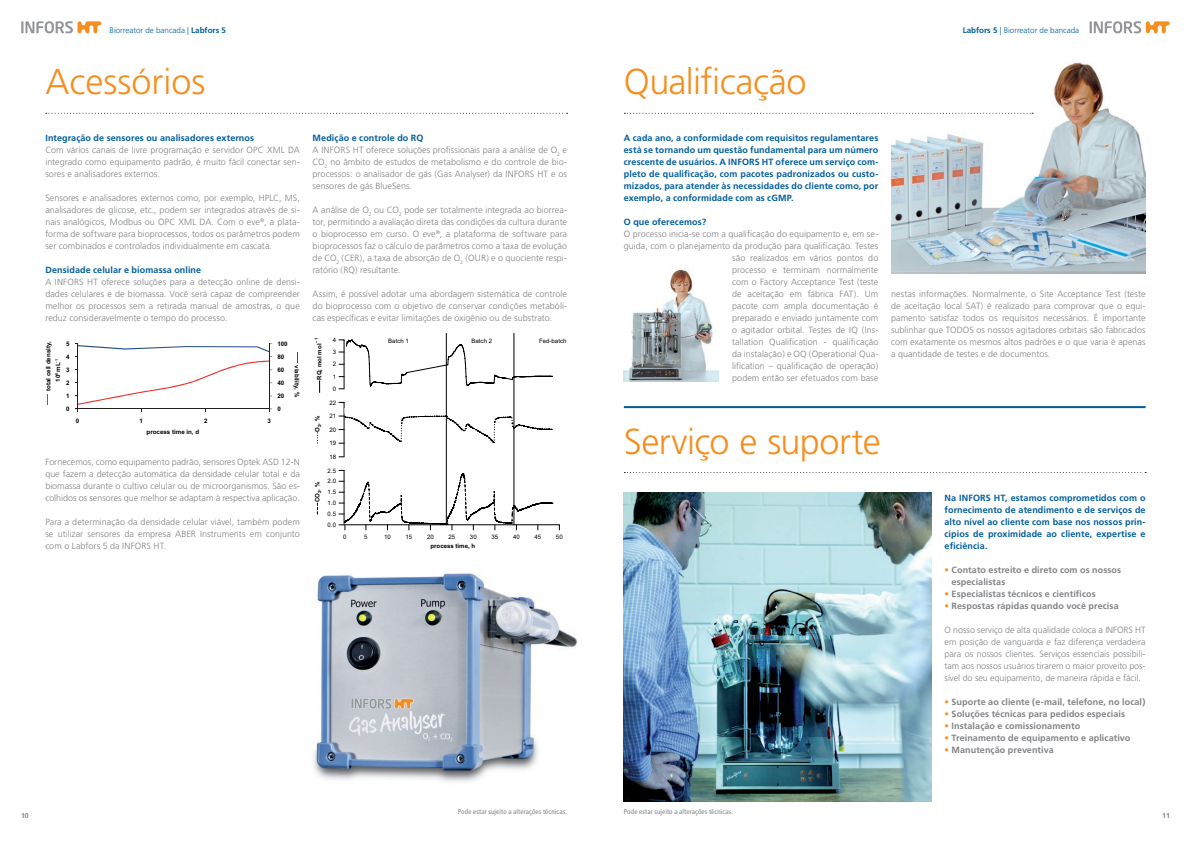
<style>
.page{position:relative;width:1191px;height:842px;background:#fff}
.page>*{position:absolute;margin:0;border:0;box-sizing:border-box;transform-origin:0 0}
.t1{font:300 36px "Frutiger";letter-spacing:-.01em;color:#f68e1e}
.t2{font:300 9px/12px "Frutiger";letter-spacing:.005em;color:#808285;text-align:justify}
.t3{font:700 9px/12px "Frutiger";letter-spacing:.01em;color:#005d9c;text-align:justify}
.t4{font:700 9px/12px "Frutiger";letter-spacing:.01em;color:#808285}
.t5{font:300 8px "Frutiger";color:#005d9c}
.t6{font:condensed 7px "Frutiger";letter-spacing:.015em;color:#808285}
.t7{font:700 7px "Frutiger";color:#808285}
.t8{font:700 6.2px "Arial";color:#000}
.t9{font:6.1px/10.9px "Arial";letter-spacing:.005em;color:#000;text-align:justify}
.t10{font:700 6.1px "Arial";color:#000}
.t11{font:700 4.3px "Arial";color:#000}
.s1{font-weight:700}
.s2{font-weight:700;color:#005d9c}
.s3{color:#f68e1e}
</style>
<div class="page">
<svg style="left:21px;top:21px;width:80px;height:12px"></svg>
<svg style="left:1089px;top:21px;width:80px;height:12px"></svg>
<svg style="left:46px;top:113px;width:521px;height:1px"></svg>
<img style="left:313px;top:573px;width:264px;height:209px">
<hr style="left:345px;top:524px;width:214px;height:1px;background:#000">
<hr style="left:344px;top:402px;width:1px;height:55px;background:#000">
<svg style="left:339px;top:470px;width:214px;height:60px"></svg>
<svg style="left:339px;top:402px;width:213px;height:42px"></svg>
<svg style="left:339px;top:339px;width:214px;height:50px"></svg>
<hr style="left:446px;top:333px;width:1px;height:192px;background:#000">
<hr style="left:514px;top:333px;width:1px;height:192px;background:#000">
<svg style="left:75px;top:345px;width:197px;height:67px"></svg>
<hr style="left:77px;top:344px;width:1px;height:65px;background:#231f20">
<hr style="left:269px;top:344px;width:1px;height:65px;background:#231f20">
<img style="left:891px;top:62px;width:254px;height:211px">
<img style="left:624px;top:269px;width:94px;height:112px">
<svg style="left:624px;top:113px;width:409px;height:1px"></svg>
<svg style="left:624px;top:472px;width:522px;height:1px"></svg>
<hr style="left:624px;top:406px;width:521px;height:2px;background:#005d9c">
<img style="left:624px;top:493px;width:307px;height:308px">
<p class="t5" style="left:110px;top:26px;width:118px">Biorreator de bancada | <span class="s1">Labfors 5</span></p>
<p class="t5" style="left:962px;top:26px;width:118px"><span class="s1">Labfors 5</span> | Biorreator de bancada</p>
<h1 class="t1" style="left:45px;top:62px;width:162px">Acessórios</h1>
<p class="t3" style="left:45px;top:132px;width:210px">Integração de sensores ou analisadores externos</p>
<p class="t2" style="left:45px;top:144px;width:256px">Com vários canais de livre programação e servidor OPC XML DA integrado como equipamento padrão, é muito fácil conectar sen&shy;sores e analisadores externos.</p>
<p class="t2" style="left:45px;top:192px;width:256px">Sensores e analisadores externos como, por exemplo, HPLC, MS, analisadores de glicose, etc., podem ser integrados através de si&shy;nais analógicos, Modbus ou OPC XML DA. Com o eve<sup>®</sup>, a plata&shy;forma de software para bioprocessos, todos os parâmetros podem ser combinados e controlados individualmente em cascata.</p>
<p class="t3" style="left:45px;top:264px;width:157px">Densidade celular e biomassa online</p>
<p class="t2" style="left:45px;top:276px;width:256px">A INFORS HT oferece soluções para a detecção online de densi&shy;dades celulares e de biomassa. Você será capaz de compreender melhor os processos sem a retirada manual de amostras, o que reduz consideravelmente o tempo do processo.</p>
<p class="t8" style="left:44px;top:391px;width:52px;rotate:-90deg">total cell density,</p>
<p class="t8" style="left:66px;top:339px;width:5px">5</p>
<p class="t8" style="left:66px;top:353px;width:5px">4</p>
<p class="t8" style="left:54px;top:382px;width:24px;rotate:-90deg">10<sup>6</sup> mL<sup>-1</sup></p>
<p class="t8" style="left:66px;top:366px;width:5px">3</p>
<p class="t8" style="left:66px;top:379px;width:5px">2</p>
<p class="t8" style="left:66px;top:392px;width:5px">1</p>
<p class="t8" style="left:277px;top:339px;width:12px">100</p>
<p class="t8" style="left:277px;top:353px;width:8px">80</p>
<p class="t8" style="left:277px;top:366px;width:8px">60</p>
<p class="t8" style="left:277px;top:379px;width:8px">40</p>
<p class="t8" style="left:277px;top:392px;width:8px">20</p>
<p class="t8" style="left:301px;top:365px;width:33px;rotate:90deg">viability, %</p>
<p class="t8" style="left:66px;top:404px;width:5px">0</p>
<p class="t8" style="left:277px;top:404px;width:5px">0</p>
<p class="t8" style="left:76px;top:417px;width:5px">0</p>
<p class="t8" style="left:139px;top:417px;width:5px">1</p>
<p class="t8" style="left:204px;top:417px;width:5px">2</p>
<p class="t8" style="left:267px;top:417px;width:5px">3</p>
<p class="t8" style="left:147px;top:428px;width:54px">process time in, d</p>
<p class="t2" style="left:45px;top:456px;width:256px">Fornecemos, como equipamento padrão, sensores Optek ASD 12-N que fazem a detecção automática da densidade celular total e da biomassa durante o cultivo celular ou de microorganismos. São es&shy;colhidos os sensores que melhor se adaptam à respectiva aplicação.</p>
<p class="t2" style="left:45px;top:516px;width:256px">Para a determinação da densidade celular viável, também podem se utilizar sensores da empresa ABER Instruments em conjunto com o Labfors 5 da INFORS HT.</p>
<p class="t2" style="left:313px;top:132px;width:256px;text-align:left"><span class="s2">Medição e controle do RQ<br></span>A INFORS HT oferece soluções profissionais para a análise de O<sub>2</sub> e CO<sub>2</sub> no âmbito de estudos de metabolismo e do controle de bio&shy;processos: o analisador de gás (Gas Analyser) da INFORS HT e os sensores de gás BlueSens.</p>
<p class="t2" style="left:313px;top:204px;width:256px">A análise de O<sub>2</sub> ou CO<sub>2</sub> pode ser totalmente integrada ao biorrea&shy;tor, permitindo a avaliação direta das condições da cultura durante o bioprocesso em curso. O eve<sup>®</sup>, a plataforma de software para bioprocessos faz o cálculo de parâmetros como a taxa de evolução de CO<sub>2</sub> (CER), a taxa de absorção de O<sub>2</sub> (OUR) e o quociente respi&shy;ratório (RQ) resultante.</p>
<p class="t2" style="left:313px;top:288px;width:256px">Assim, é possível adotar uma abordagem sistemática de controle do bioprocesso com o objetivo de conservar condições metabóli&shy;cas específicas e evitar limitações de oxigênio ou de substrato.</p>
<p class="t11" style="left:313px;top:343px;width:7px;rotate:-90deg">–1</p>
<p class="t10" style="left:315px;top:380px;width:38px;rotate:-90deg">RQ, mol mol</p>
<p class="t9" style="left:333px;top:334px;width:5px;line-height:12.2px">4<br>3<br>2<br>1<br>0</p>
<p class="t9" style="left:388px;top:336px;width:22px">Batch 1</p>
<p class="t9" style="left:471px;top:335px;width:22px">Batch 2</p>
<p class="t9" style="left:539px;top:336px;width:29px">Fed-batch</p>
<p class="t10" style="left:313px;top:432px;width:18px;rotate:-90deg">O<sub>2</sub>, %</p>
<p class="t9" style="left:329px;top:397px;width:8px">22</p>
<p class="t9" style="left:329px;top:411px;width:8px">21</p>
<p class="t9" style="left:329px;top:424px;width:8px">20</p>
<p class="t9" style="left:329px;top:438px;width:8px">19</p>
<p class="t9" style="left:329px;top:451px;width:8px">18</p>
<p class="t9" style="left:328px;top:465px;width:10px">2.5<br>2.0<br>1.5<br>1.0<br>0.5<br>0.0</p>
<p class="t10" style="left:313px;top:502px;width:22px;rotate:-90deg">CO<sub>2</sub>, %</p>
<p class="t9" style="left:343px;top:531px;width:5px">0</p>
<p class="t9" style="left:364px;top:531px;width:5px">5</p>
<p class="t9" style="left:384px;top:531px;width:8px">10</p>
<p class="t9" style="left:405px;top:531px;width:8px">15</p>
<p class="t9" style="left:427px;top:531px;width:8px">20</p>
<p class="t9" style="left:448px;top:531px;width:8px">25</p>
<p class="t9" style="left:470px;top:531px;width:8px">30</p>
<p class="t9" style="left:491px;top:531px;width:8px">35</p>
<p class="t9" style="left:513px;top:531px;width:8px">40</p>
<p class="t9" style="left:534px;top:531px;width:8px">45</p>
<p class="t9" style="left:556px;top:531px;width:8px">50</p>
<p class="t10" style="left:430px;top:541px;width:46px">process time, h</p>
<h1 class="t1" style="left:624px;top:62px;width:184px">Qualificação</h1>
<p class="t3" style="left:624px;top:132px;width:256px">A cada ano, a conformidade com requisitos regulamentares está se tornando um questão fundamental para um número crescente de usuários. A INFORS HT oferece um serviço com&shy;pleto de qualificação, com pacotes padronizados ou custo&shy;mizados, para atender às necessidades do cliente como, por exemplo, a conformidade com as cGMP.</p>
<p class="t3" style="left:624px;top:216px;width:84px">O que oferecemos?</p>
<p class="t2" style="left:624px;top:228px;width:256px;text-align:right">O processo inicia-se com a qualificação do equipamento e, em se&shy;guida, com o planejamento da produção para qualificação. Testes são realizados em vários pontos do<br>processo e terminam normalmente<br>com o Factory Acceptance Test (teste<br>de aceitação em fábrica FAT). Um<br>pacote com ampla documentação é<br>preparado e enviado juntamente com<br>o agitador orbital. Testes de IQ (Ins-<br>tallation Qualification - qualificação<br>da instalação) e OQ (Operational Qua-<br>lification – qualificação de operação)<br>podem então ser efetuados com base</p>
<p class="t2" style="left:891px;top:288px;width:256px">nestas informações. Normalmente, o Site Acceptance Test (teste de aceitação local SAT) é realizado para comprovar que o equi&shy;pamento satisfaz todos os requisitos necessários. É importante sublinhar que TODOS os nossos agitadores orbitais são fabricados com exatamente os mesmos altos padrões e o que varia é apenas a quantidade de testes e de documentos.</p>
<h1 class="t1" style="left:624px;top:421px;width:258px">Serviço e suporte</h1>
<p class="t3" style="left:944px;top:492px;width:202px">Na INFORS HT, estamos comprometidos com o fornecimento de atendimento e de serviços de alto nível ao cliente com base nos nossos prin&shy;cípios de proximidade ao cliente, expertise e eficiência.</p>
<p class="t4" style="left:951px;top:564px;width:171px;text-indent:-7px"><span class="s3">•</span> Contato estreito e direto com os nossos especialistas</p>
<p class="t4" style="left:944px;top:588px;width:153px"><span class="s3">•</span> Especialistas técnicos e científicos</p>
<p class="t4" style="left:944px;top:600px;width:176px"><span class="s3">•</span> Respostas rápidas quando você precisa</p>
<p class="t2" style="left:944px;top:624px;width:202px">O nosso serviço de alta qualidade coloca a INFORS HT em posição de vanguarda e faz diferença verdadeira para os nossos clientes. Serviços essenciais possibili&shy;tam aos nossos usuários tirarem o maior proveito pos&shy;sível do seu equipamento, de maneira rápida e fácil.</p>
<p class="t4" style="left:944px;top:696px;width:202px"><span class="s3">•</span> Suporte ao cliente (e-mail, telefone, no local)</p>
<p class="t4" style="left:944px;top:708px;width:182px"><span class="s3">•</span> Soluções técnicas para pedidos especiais</p>
<p class="t4" style="left:944px;top:720px;width:137px"><span class="s3">•</span> Instalação e comissionamento</p>
<p class="t4" style="left:944px;top:732px;width:187px"><span class="s3">•</span> Treinamento de equipamento e aplicativo</p>
<p class="t4" style="left:944px;top:744px;width:111px"><span class="s3">•</span> Manutenção preventiva</p>
<p class="t6" style="left:458px;top:808px;width:111px">Pode estar sujeito a alterações técnicas.</p>
<p class="t6" style="left:624px;top:808px;width:111px">Pode estar sujeito a alterações técnicas.</p>
<p class="t7" style="left:21px;top:811px;width:9px">10</p>
<p class="t7" style="left:1162px;top:812px;width:9px">11</p>
</div>
